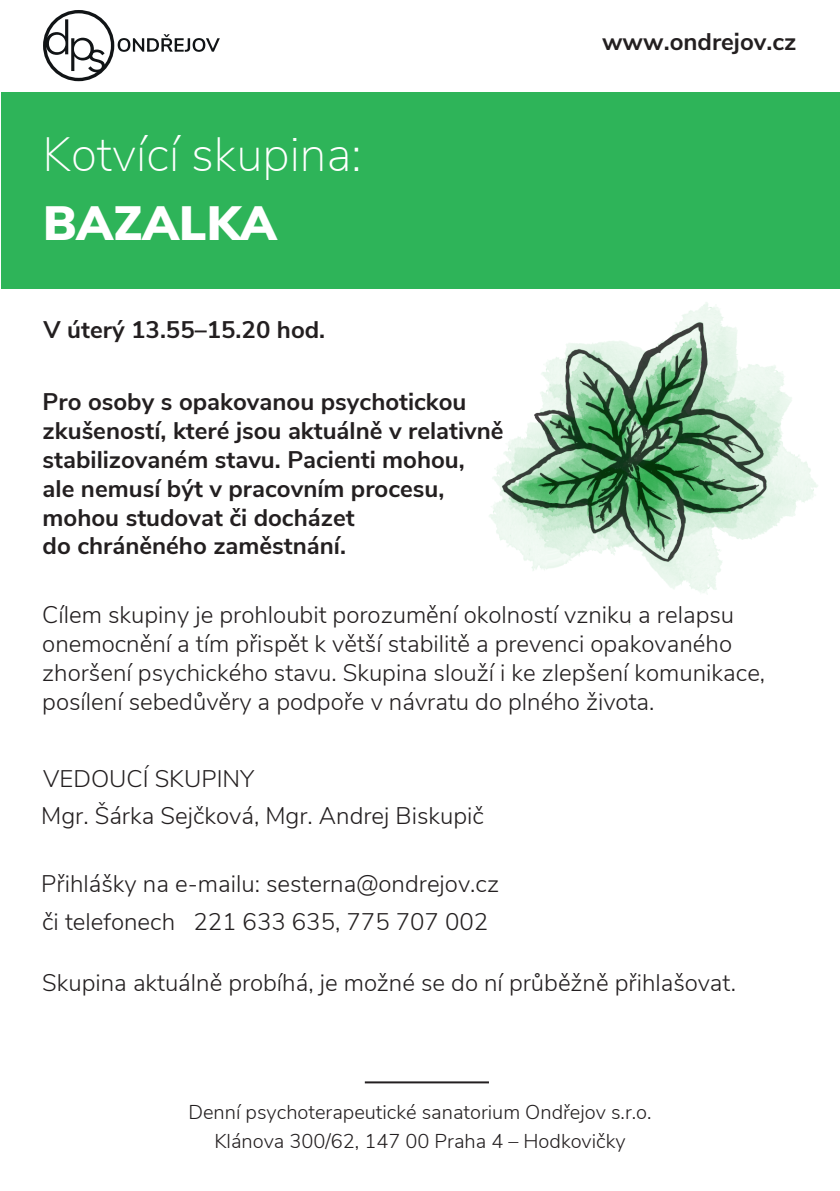
<style>
.page{position:relative;width:840px;height:1191px;background:#fff}
.page>*{position:absolute;margin:0;border:0;box-sizing:border-box;transform-origin:0 0}
.t1{font:200 48px "Nunito Sans";color:#fff}
.t2{font:900 48px "Nunito Sans";color:#fff}
.t3{font:300 24px/28.8px "Nunito Sans";color:#231f20}
.t4{font:700 24px/28.8px "Nunito Sans";color:#231f20}
.t5{font:300 20px/29.4px "Nunito Sans";color:#231f20;text-align:center}
</style>
<div class="page">
<div style="left:1px;top:92px;width:838px;height:196px;background:#2eb459"></div>
<hr style="left:364px;top:1081px;width:124px;height:2px;background:#231f20">
<svg style="left:43px;top:10px;width:177px;height:71px"></svg>
<img style="left:320px;top:288px;width:519px;height:337px">
<h1 class="t1" style="left:42px;top:120px;width:320px">Kotvící skupina:</h1>
<h1 class="t2" style="left:43px;top:188px;width:235px">BAZALKA</h1>
<p class="t4" style="left:44px;top:314px;width:283px">V úterý 13.55–15.20 hod.</p>
<p class="t4" style="left:43px;top:386px;width:462px">Pro osoby s opakovanou psychotickou zkušeností, které jsou aktuálně v relativně stabilizovaném stavu. Pacienti mohou,<br>ale nemusí být v pracovním procesu, mohou studovat či docházet<br>do chráněného zaměstnání.</p>
<p class="t4" style="left:601px;top:26px;width:196px">www.ondrejov.cz</p>
<p class="t3" style="left:42px;top:599px;width:724px">Cílem skupiny je prohloubit porozumění okolností vzniku a relapsu onemocnění a tím přispět k větší stabilitě a prevenci opakovaného zhoršení psychického stavu. Skupina slouží i ke zlepšení komunikace, posílení sebedůvěry a podpoře v návratu do plného života.</p>
<p class="t3" style="left:41px;top:759px;width:444px;line-height:36.8px">VEDOUCÍ SKUPINY<br>Mgr. Šárka Sejčková, Mgr. Andrej Biskupič</p>
<p class="t3" style="left:41px;top:867px;width:459px">Přihlášky na e-mailu: sesterna@ondrejov.cz</p>
<p class="t3" style="left:42px;top:905px;width:447px">či telefonech 221 633 635, 775 707 002</p>
<p class="t3" style="left:42px;top:967px;width:694px">Skupina aktuálně probíhá, je možné se do ní průběžně přihlašovat.</p>
<p class="t5" style="left:188px;top:1096px;width:464px">Denní psychoterapeutické sanatorium Ondřejov s.r.o.<br>Klánova 300/62, 147 00 Praha 4 – Hodkovičky</p>
</div>
